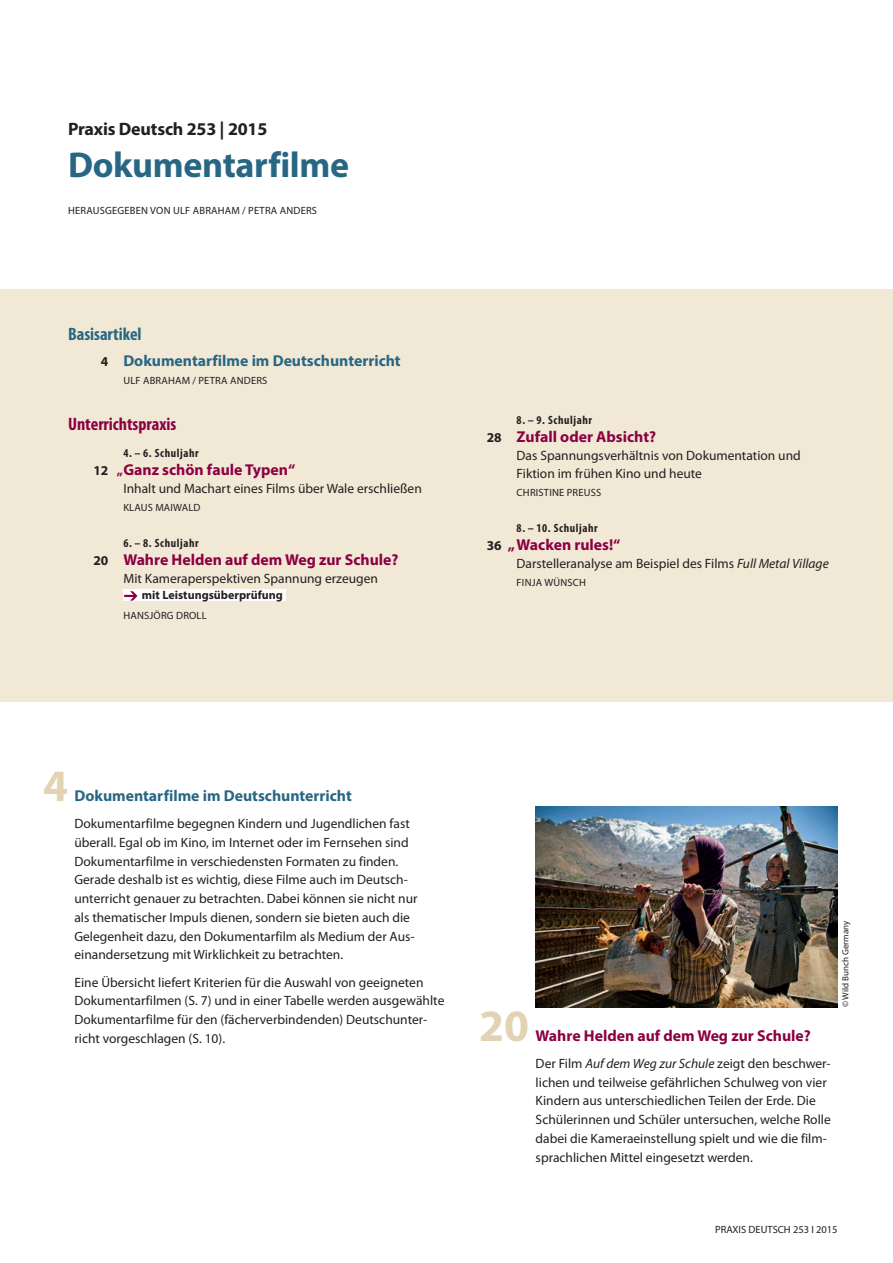
<style>
.page{position:relative;width:893px;height:1263px;background:#fff}
.page>*{position:absolute;margin:0;border:0;box-sizing:border-box;transform-origin:0 0}
.t1{font:700 45px "Myriad Pro";color:#e2d4b3}
.t2{font:700 36px "Myriad Pro";letter-spacing:-.01em;color:#286784}
.t3{font:700 18px "Myriad Pro";letter-spacing:-.01em;color:#231f20}
.t4{font:700 condensed 18px "Myriad Pro";color:#8b0043}
.t5{font:700 condensed 18px "Myriad Pro";color:#286784}
.t6{font:700 15.75px "Myriad Pro";color:#8b0043}
.t7{font:700 15.75px "Myriad Pro";color:#286784}
.t8{font:13.5px/18.8px "Myriad Pro";color:#231f20}
.t9{font:700 condensed 12px "Myriad Pro";letter-spacing:.05em;color:#231f20}
.t10{font:700 12px "Myriad Pro";color:#231f20}
.t11{font:10.5px "Myriad Pro";letter-spacing:.02em;color:#231f20}
.t12{font:10.5px "Myriad Pro";color:#231f20}
.t13{font:9px "Myriad Pro";color:#231f20}
.s1{font-size:13.5px;color:#231f20}
.s2{font-size:13.5px}
.s3{font-style:italic}
</style>
<div class="page">
<div style="left:0;top:289px;width:893px;height:413px;background:#f1e8d5"></div>
<div style="left:123px;top:589px;width:163px;height:12px;background:#fff"></div>
<img style="left:124px;top:591px;width:14px;height:10px">
<img style="left:536px;top:806px;width:302px;height:201px">
<h3 class="t3" style="left:68px;top:117px;width:201px">Praxis Deutsch 253 | 2015</h3>
<h2 class="t2" style="left:68px;top:142px;width:283px">Dokumentarfilme</h2>
<p class="t11" style="left:68px;top:205px;width:250px">HERAUSGEGEBEN VON ULF ABRAHAM / PETRA ANDERS</p>
<h3 class="t5" style="left:68px;top:324px;width:75px">Basisartikel</h3>
<p class="t7" style="left:101px;top:351px;width:301px"><span class="s1">4</span> Dokumentarfilme im Deutschunterricht</p>
<p class="t11" style="left:123px;top:375px;width:146px">ULF ABRAHAM / PETRA ANDERS</p>
<h3 class="t4" style="left:68px;top:414px;width:110px">Unterrichtspraxis</h3>
<p class="t9" style="left:123px;top:446px;width:77px">4. – 6. Schuljahr</p>
<p class="t6" style="left:93px;top:459px;width:203px"><span class="s1">12</span> <span class="s2">„</span> Ganz schön faule Typen“</p>
<p class="t8" style="left:123px;top:479px;width:300px">Inhalt und Machart eines Films über Wale erschließen</p>
<p class="t11" style="left:123px;top:502px;width:79px">KLAUS MAIWALD</p>
<p class="t9" style="left:123px;top:536px;width:77px">6. – 8. Schuljahr</p>
<p class="t6" style="left:93px;top:549px;width:307px"><span class="s1">20</span> Wahre Helden auf dem Weg zur Schule?</p>
<p class="t8" style="left:123px;top:569px;width:256px">Mit Kameraperspektiven Spannung erzeugen</p>
<p class="t10" style="left:142px;top:587px;width:142px">mit Leistungsüberprüfung</p>
<p class="t11" style="left:123px;top:610px;width:85px">HANSJÖRG DROLL</p>
<p class="t9" style="left:517px;top:413px;width:77px">8. – 9. Schuljahr</p>
<p class="t6" style="left:487px;top:426px;width:171px"><span class="s1">28</span> Zufall oder Absicht?</p>
<p class="t8" style="left:517px;top:447px;width:286px;line-height:18px">Das Spannungsverhältnis von Dokumentation und<br>Fiktion im frühen Kino und heute</p>
<p class="t11" style="left:517px;top:487px;width:86px">CHRISTINE PREUSS</p>
<p class="t9" style="left:517px;top:521px;width:83px">8. – 10. Schuljahr</p>
<p class="t6" style="left:487px;top:534px;width:135px"><span class="s1">36</span> „Wacken rules!“</p>
<p class="t8" style="left:517px;top:554px;width:314px">Darstelleranalyse am Beispiel des Films <span class="s3">Full Metal Village</span></p>
<p class="t11" style="left:517px;top:577px;width:71px">FINJA WÜNSCH</p>
<h1 class="t1" style="left:43px;top:757px;width:26px">4</h1>
<p class="t7" style="left:74px;top:785px;width:279px">Dokumentarfilme im Deutschunterricht</p>
<p class="t8" style="left:74px;top:814px;width:345px">Dokumentarfilme begegnen Kindern und Jugendlichen fast überall. Egal ob im Kino, im Internet oder im Fernsehen sind Dokumentarfilme in verschiedensten Formaten zu finden.<br>Gerade deshalb ist es wichtig, diese Filme auch im Deutsch&shy;unterricht genauer zu betrachten. Dabei können sie nicht nur als thematischer Impuls dienen, sondern sie bieten auch die Gelegenheit dazu, den Dokumentarfilm als Medium der Aus&shy;einandersetzung mit Wirklichkeit zu betrachten.</p>
<p class="t8" style="left:74px;top:973px;width:371px">Eine Übersicht liefert Kriterien für die Auswahl von geeigneten Dokumentarfilmen (S. 7) und in einer Tabelle werden ausgewählte Dokumentarfilme für den (fächerverbindenden) Deutschunter&shy;richt vorgeschlagen (S. 10).</p>
<h1 class="t1" style="left:479px;top:996px;width:51px">20</h1>
<p class="t6" style="left:536px;top:1025px;width:277px">Wahre Helden auf dem Weg zur Schule?</p>
<p class="t8" style="left:536px;top:1054px;width:297px">Der Film <span class="s3">Auf dem Weg zur Schule</span> zeigt den beschwer&shy;lichen und teilweise gefährlichen Schulweg von vier Kindern aus unterschiedlichen Teilen der Erde. Die Schülerinnen und Schüler untersuchen, welche Rolle dabei die Kameraeinstellung spielt und wie die film&shy;sprachlichen Mittel eingesetzt werden.</p>
<p class="t13" style="left:841px;top:1007px;width:88px;rotate:-90deg">© Wild Bunch Germany</p>
<p class="t12" style="left:715px;top:1223px;width:124px">PRAXIS DEUTSCH 253 I 2015</p>
</div>
